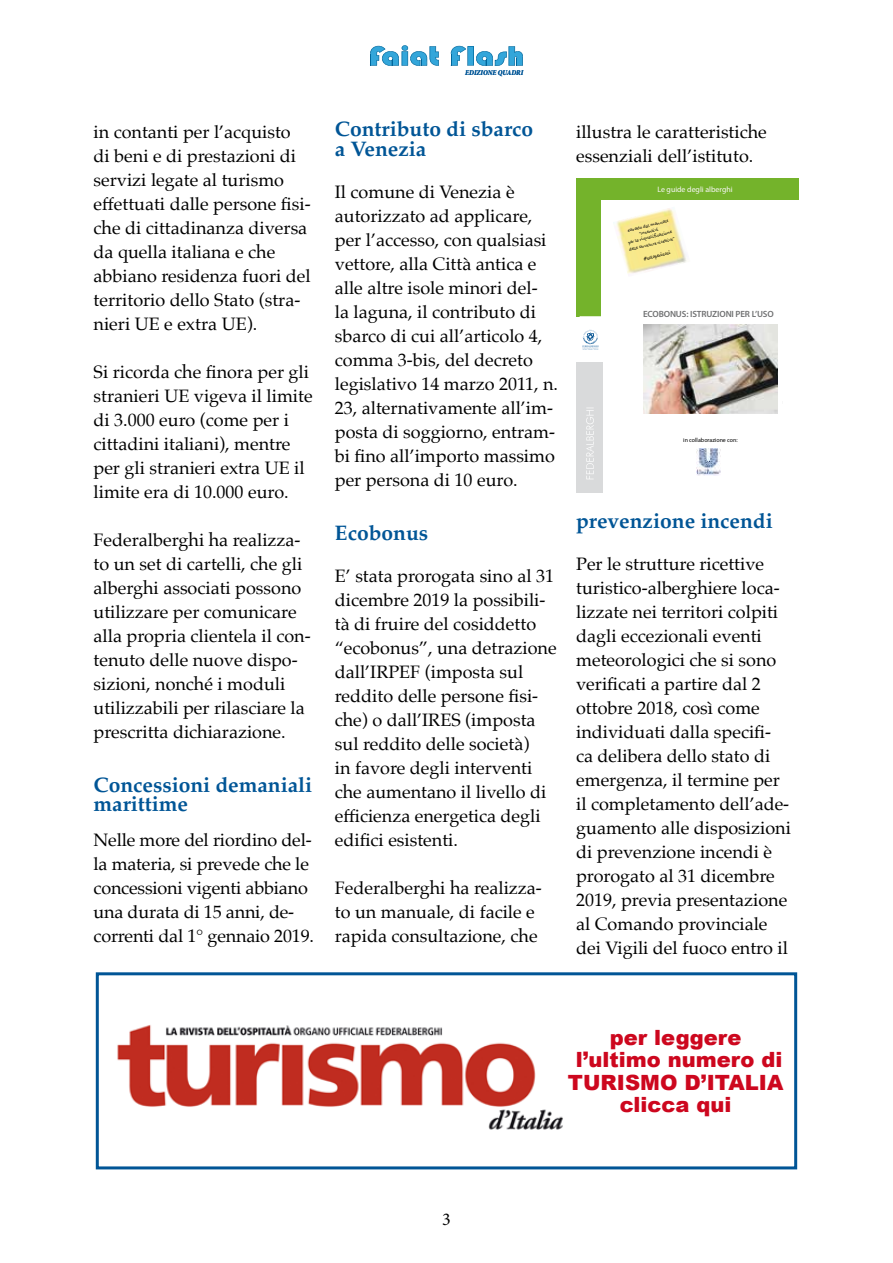
<style>
.page{position:relative;width:893px;height:1263px;background:#fff}
.page>*{position:absolute;margin:0;border:0;box-sizing:border-box;transform-origin:0 0}
.t1{font:700 21px/19.5px "Palatino";color:#005596}
.t2{font:900 21px/22.5px "Arial";color:#cd071e;text-align:center}
.t3{font:18px/24px "Palatino";color:#000}
.t4{font:18px "Minion Pro";color:#000}
.t5{font:600 9px "Myriad Pro";letter-spacing:-.015em;color:#707172}
.t6{font:7.8px "Myriad Pro";color:#fbf7fb}
.t7{font:italic 700 condensed 7.5px "Minion Pro";letter-spacing:-.005em;color:#005596}
.t8{font:6px "Myriad Pro";color:#000}
.t9{font:700 5.25px "Bradley Hand ITCTT";color:#000}
.t10{font:700 4.8px/5.7px "Bradley Hand ITCTT";color:#010407;text-align:center}
</style>
<div class="page">
<svg style="left:370px;top:45px;width:69px;height:21px"></svg>
<svg style="left:451px;top:46px;width:72px;height:20px"></svg>
<div style="left:96px;top:972px;width:701px;height:197px;border:3px solid #005596"></div>
<img style="left:117px;top:1025px;width:446px;height:105px">
<div style="left:576px;top:178px;width:25px;height:139px;background:#74b32b"></div>
<div style="left:576px;top:362px;width:26px;height:131px;background:#d9dadb"></div>
<div style="left:576px;top:178px;width:223px;height:22px;background:#74b32b"></div>
<svg style="left:582px;top:330px;width:17px;height:20px"></svg>
<svg style="left:586px;top:408px;width:8px;height:71px"></svg>
<img style="left:613px;top:208px;width:74px;height:66px">
<img style="left:643px;top:324px;width:135px;height:90px">
<img style="left:696px;top:448px;width:24px;height:28px">
<p class="t3" style="left:94px;top:120px;width:219px">in contanti per l’acquisto di beni e di prestazioni di servizi legate al turismo effettuati dalle persone fisi&shy;che di cittadinanza diversa da quella italiana e che abbiano residenza fuori del territorio dello Stato (stra&shy;nieri UE e extra UE).</p>
<p class="t3" style="left:94px;top:360px;width:221px">Si ricorda che finora per gli stranieri UE vigeva il limite di 3.000 euro (come per i cittadini italiani), mentre per gli stranieri extra UE il limite era di 10.000 euro.</p>
<p class="t3" style="left:94px;top:528px;width:219px">Federalberghi ha realizza&shy;to un set di cartelli, che gli alberghi associati possono utilizzare per comunicare alla propria clientela il con&shy;tenuto delle nuove dispo&shy;sizioni, nonché i moduli utilizzabili per rilasciare la prescritta dichiarazione.</p>
<p class="t1" style="left:94px;top:774px;width:220px">Concessioni demaniali marittime</p>
<p class="t3" style="left:94px;top:828px;width:222px">Nelle more del riordino del&shy;la materia, si prevede che le concessioni vigenti abbiano una durata di 15 anni, de&shy;correnti dal 1° gennaio 2019.</p>
<p class="t7" style="left:465px;top:68px;width:60px">EDIZIONE QUADRI</p>
<p class="t1" style="left:335px;top:119px;width:200px">Contributo di sbarco a Venezia</p>
<p class="t3" style="left:335px;top:180px;width:225px">Il comune di Venezia è autorizzato ad applicare, per l’accesso, con qualsiasi vettore, alla Città antica e alle altre isole minori del-<br>la laguna, il contributo di sbarco di cui all’articolo 4, comma 3-bis, del decreto legislativo 14 marzo 2011, n.<br>23, alternativamente all’im&shy;posta di soggiorno, entram&shy;bi fino all’importo massimo per persona di 10 euro.</p>
<p class="t1" style="left:335px;top:522px;width:95px">Ecobonus</p>
<p class="t3" style="left:335px;top:564px;width:223px">E’ stata prorogata sino al 31 dicembre 2019 la possibili&shy;tà di fruire del cosiddetto “ecobonus”, una detrazione dall’IRPEF (imposta sul reddito delle persone fisi&shy;che) o dall’IRES (imposta sul reddito delle società)<br>in favore degli interventi che aumentano il livello di efficienza energetica degli edifici esistenti.</p>
<p class="t3" style="left:335px;top:876px;width:209px">Federalberghi ha realizza&shy;to un manuale, di facile e rapida consultazione, che</p>
<p class="t3" style="left:576px;top:120px;width:192px">illustra le caratteristiche essenziali dell’istituto.</p>
<p class="t6" style="left:657px;top:184px;width:77px">Le guide degli alberghi</p>
<p class="t10" style="left:625px;top:228px;width:46px;rotate:-14deg">estratto dal manuale “Incentivi<br>per la riqualificazione</p>
<p class="t10" style="left:628px;top:247px;width:48px;rotate:-14deg">delle strutture ricettive”</p>
<p class="t9" style="left:643px;top:255px;width:29px;rotate:-14deg">#soloperisoci</p>
<p class="t5" style="left:643px;top:309px;width:132px">ECOBONUS: ISTRUZIONI PER L’USO</p>
<p class="t8" style="left:683px;top:436px;width:56px">in collaborazione con:</p>
<p class="t1" style="left:576px;top:510px;width:198px">prevenzione incendi</p>
<p class="t3" style="left:576px;top:552px;width:216px">Per le strutture ricettive turistico-alberghiere loca&shy;lizzate nei territori colpiti dagli eccezionali eventi meteorologici che si sono verificati a partire dal 2 ottobre 2018, così come individuati dalla specifi&shy;ca delibera dello stato di emergenza, il termine per il completamento dell’ade&shy;guamento alle disposizioni di prevenzione incendi è prorogato al 31 dicembre<br>2019, previa presentazione al Comando provinciale dei Vigili del fuoco entro il</p>
<p class="t2" style="left:568px;top:1025px;width:217px">per leggere l’ultimo numero di<br>TURISMO D’ITALIA clicca qui</p>
<p class="t4" style="left:442px;top:1207px;width:10px">3</p>
</div>
